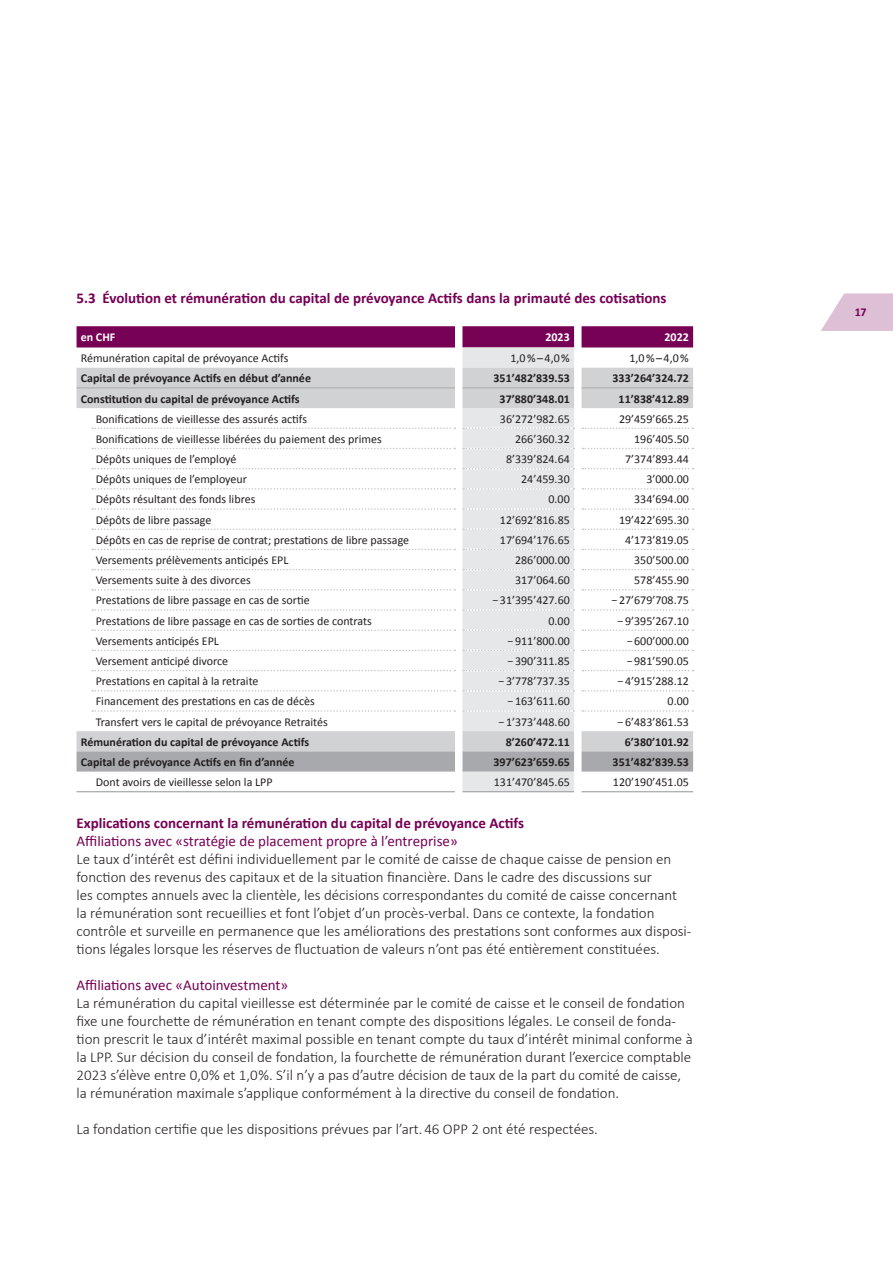
<style>
.page{position:relative;width:893px;height:1263px;background:#fff}
.page>*{position:absolute;margin:0;border:0;box-sizing:border-box;transform-origin:0 0}
.t1{font:300 15px/18px "Calibri";color:#231f20}
.t2{font:700 15px "Calibri";color:#760155}
.t3{font:15px "Calibri";color:#760155}
.t4{font:12px "Calibri";color:#231f20}
.t5{font:700 12px "Calibri";color:#231f20}
.t6{font:700 12px "Calibri";color:#fff}
.t7{font:700 12px "Calibri";color:#760155}
</style>
<div class="page">
<svg style="left:821px;top:293px;width:72px;height:38px"></svg>
<svg style="left:77px;top:326px;width:616px;height:21px;background:#7a0a5b"></svg>
<div style="left:462px;top:347px;width:112px;height:444px;background:#e6e7e9"></div>
<svg style="left:77px;top:368px;width:616px;height:383px"></svg>
<svg style="left:77px;top:751px;width:616px;height:20px;background:#abacb0"></svg>
<svg style="left:463px;top:427px;width:111px;height:2px"></svg>
<svg style="left:582px;top:427px;width:111px;height:2px"></svg>
<svg style="left:463px;top:448px;width:111px;height:1px"></svg>
<svg style="left:582px;top:448px;width:111px;height:1px"></svg>
<svg style="left:463px;top:468px;width:111px;height:1px"></svg>
<svg style="left:582px;top:468px;width:111px;height:1px"></svg>
<svg style="left:463px;top:488px;width:111px;height:2px"></svg>
<svg style="left:582px;top:488px;width:111px;height:2px"></svg>
<svg style="left:463px;top:508px;width:111px;height:2px"></svg>
<svg style="left:582px;top:508px;width:111px;height:2px"></svg>
<svg style="left:463px;top:528px;width:111px;height:2px"></svg>
<svg style="left:582px;top:528px;width:111px;height:2px"></svg>
<svg style="left:463px;top:549px;width:111px;height:1px"></svg>
<svg style="left:582px;top:549px;width:111px;height:1px"></svg>
<svg style="left:463px;top:569px;width:111px;height:1px"></svg>
<svg style="left:582px;top:569px;width:111px;height:1px"></svg>
<svg style="left:463px;top:589px;width:111px;height:2px"></svg>
<svg style="left:582px;top:589px;width:111px;height:2px"></svg>
<svg style="left:463px;top:609px;width:111px;height:2px"></svg>
<svg style="left:582px;top:609px;width:111px;height:2px"></svg>
<svg style="left:463px;top:629px;width:111px;height:2px"></svg>
<svg style="left:582px;top:629px;width:111px;height:2px"></svg>
<svg style="left:463px;top:650px;width:111px;height:1px"></svg>
<svg style="left:582px;top:650px;width:111px;height:1px"></svg>
<svg style="left:463px;top:670px;width:111px;height:1px"></svg>
<svg style="left:582px;top:670px;width:111px;height:1px"></svg>
<svg style="left:463px;top:690px;width:111px;height:1px"></svg>
<svg style="left:582px;top:690px;width:111px;height:1px"></svg>
<svg style="left:463px;top:710px;width:111px;height:2px"></svg>
<svg style="left:582px;top:710px;width:111px;height:2px"></svg>
<hr style="left:462px;top:387px;width:112px;height:1px;background:#a8a9ad">
<hr style="left:582px;top:387px;width:111px;height:1px;background:#a8a9ad">
<svg style="left:77px;top:387px;width:15px;height:1px"></svg>
<hr style="left:92px;top:387px;width:363px;height:1px;background:#a8a9ad">
<svg style="left:92px;top:427px;width:363px;height:2px"></svg>
<svg style="left:92px;top:448px;width:363px;height:1px"></svg>
<svg style="left:92px;top:468px;width:363px;height:1px"></svg>
<svg style="left:92px;top:488px;width:363px;height:2px"></svg>
<svg style="left:92px;top:508px;width:363px;height:2px"></svg>
<svg style="left:92px;top:528px;width:363px;height:2px"></svg>
<svg style="left:92px;top:549px;width:363px;height:1px"></svg>
<svg style="left:92px;top:569px;width:363px;height:1px"></svg>
<svg style="left:92px;top:589px;width:363px;height:2px"></svg>
<svg style="left:92px;top:710px;width:363px;height:2px"></svg>
<svg style="left:92px;top:650px;width:363px;height:1px"></svg>
<svg style="left:92px;top:670px;width:363px;height:1px"></svg>
<svg style="left:92px;top:690px;width:363px;height:1px"></svg>
<svg style="left:77px;top:791px;width:15px;height:1px"></svg>
<hr style="left:92px;top:791px;width:363px;height:1px;background:#939598">
<hr style="left:462px;top:791px;width:112px;height:1px;background:#939598">
<hr style="left:582px;top:791px;width:111px;height:1px;background:#939598">
<svg style="left:92px;top:609px;width:363px;height:2px"></svg>
<svg style="left:92px;top:629px;width:363px;height:2px"></svg>
<p class="t2" style="left:77px;top:288px;width:591px">5.3 Évolution et rémunération du capital de prévoyance Actifs dans la primauté des cotisations</p>
<p class="t6" style="left:81px;top:330px;width:36px">en CHF</p>
<p class="t6" style="left:545px;top:330px;width:26px">2023</p>
<p class="t6" style="left:664px;top:330px;width:26px">2022</p>
<p class="t4" style="left:81px;top:350px;width:209px">Rémunération capital de prévoyance Actifs</p>
<p class="t4" style="left:510px;top:350px;width:61px">1,0 % – 4,0 %</p>
<p class="t4" style="left:629px;top:350px;width:61px">1,0 % – 4,0 %</p>
<p class="t5" style="left:81px;top:371px;width:232px">Capital de prévoyance Actifs en début d’année</p>
<p class="t5" style="left:493px;top:371px;width:78px">351’482’839.53</p>
<p class="t5" style="left:613px;top:371px;width:78px">333’264’324.72</p>
<p class="t5" style="left:81px;top:391px;width:220px">Constitution du capital de prévoyance Actifs</p>
<p class="t5" style="left:500px;top:391px;width:72px">37’880’348.01</p>
<p class="t5" style="left:619px;top:391px;width:72px">11’838’412.89</p>
<p class="t4" style="left:96px;top:411px;width:213px">Bonifications de vieillesse des assurés actifs</p>
<p class="t4" style="left:500px;top:411px;width:71px">36’272’982.65</p>
<p class="t4" style="left:619px;top:411px;width:71px">29’459’665.25</p>
<p class="t4" style="left:96px;top:431px;width:287px">Bonifications de vieillesse libérées du paiement des primes</p>
<p class="t4" style="left:515px;top:431px;width:56px">266’360.32</p>
<p class="t4" style="left:634px;top:431px;width:56px">196’405.50</p>
<p class="t4" style="left:96px;top:451px;width:142px">Dépôts uniques de l’employé</p>
<p class="t4" style="left:506px;top:451px;width:65px">8’339’824.64</p>
<p class="t4" style="left:625px;top:451px;width:65px">7’374’893.44</p>
<p class="t4" style="left:96px;top:472px;width:153px">Dépôts uniques de l’employeur</p>
<p class="t4" style="left:521px;top:472px;width:50px">24’459.30</p>
<p class="t4" style="left:646px;top:472px;width:44px">3’000.00</p>
<p class="t4" style="left:96px;top:492px;width:161px">Dépôts résultant des fonds libres</p>
<p class="t4" style="left:548px;top:492px;width:23px">0.00</p>
<p class="t4" style="left:634px;top:492px;width:56px">334’694.00</p>
<p class="t4" style="left:96px;top:512px;width:117px">Dépôts de libre passage</p>
<p class="t4" style="left:500px;top:512px;width:71px">12’692’816.85</p>
<p class="t4" style="left:619px;top:512px;width:71px">19’422’695.30</p>
<p class="t4" style="left:96px;top:532px;width:315px">Dépôts en cas de reprise de contrat; prestations de libre passage</p>
<p class="t4" style="left:500px;top:532px;width:71px">17’694’176.65</p>
<p class="t4" style="left:625px;top:532px;width:65px">4’173’819.05</p>
<p class="t4" style="left:96px;top:552px;width:194px">Versements prélèvements anticipés EPL</p>
<p class="t4" style="left:515px;top:552px;width:56px">286’000.00</p>
<p class="t4" style="left:634px;top:552px;width:56px">350’500.00</p>
<p class="t4" style="left:96px;top:573px;width:156px">Versements suite à des divorces</p>
<p class="t4" style="left:515px;top:573px;width:56px">317’064.60</p>
<p class="t4" style="left:634px;top:573px;width:56px">578’455.90</p>
<p class="t4" style="left:96px;top:593px;width:215px">Prestations de libre passage en cas de sortie</p>
<p class="t4" style="left:492px;top:593px;width:79px">− 31’395’427.60</p>
<p class="t4" style="left:612px;top:593px;width:79px">− 27’679’708.75</p>
<p class="t4" style="left:96px;top:613px;width:278px">Prestations de libre passage en cas de sorties de contrats</p>
<p class="t4" style="left:548px;top:613px;width:23px">0.00</p>
<p class="t4" style="left:618px;top:613px;width:73px">− 9’395’267.10</p>
<p class="t4" style="left:96px;top:633px;width:125px">Versements anticipés EPL</p>
<p class="t4" style="left:508px;top:633px;width:64px">− 911’800.00</p>
<p class="t4" style="left:627px;top:633px;width:64px">− 600’000.00</p>
<p class="t4" style="left:96px;top:653px;width:134px">Versement anticipé divorce</p>
<p class="t4" style="left:508px;top:653px;width:64px">− 390’311.85</p>
<p class="t4" style="left:627px;top:653px;width:64px">− 981’590.05</p>
<p class="t4" style="left:96px;top:674px;width:164px">Prestations en capital à la retraite</p>
<p class="t4" style="left:499px;top:674px;width:73px">− 3’778’737.35</p>
<p class="t4" style="left:618px;top:674px;width:73px">− 4’915’288.12</p>
<p class="t4" style="left:96px;top:694px;width:221px">Financement des prestations en cas de décès</p>
<p class="t4" style="left:508px;top:694px;width:64px">− 163’611.60</p>
<p class="t4" style="left:668px;top:694px;width:23px">0.00</p>
<p class="t4" style="left:96px;top:714px;width:233px">Transfert vers le capital de prévoyance Retraités</p>
<p class="t4" style="left:499px;top:714px;width:73px">− 1’373’448.60</p>
<p class="t4" style="left:618px;top:714px;width:73px">− 6’483’861.53</p>
<p class="t5" style="left:81px;top:734px;width:230px">Rémunération du capital de prévoyance Actifs</p>
<p class="t5" style="left:506px;top:734px;width:66px">8’260’472.11</p>
<p class="t5" style="left:625px;top:734px;width:66px">6’380’101.92</p>
<p class="t5" style="left:81px;top:754px;width:215px">Capital de prévoyance Actifs en fin d’année</p>
<p class="t5" style="left:493px;top:754px;width:78px">397’623’659.65</p>
<p class="t5" style="left:613px;top:754px;width:78px">351’482’839.53</p>
<p class="t4" style="left:96px;top:775px;width:178px">Dont avoirs de vieillesse selon la LPP</p>
<p class="t4" style="left:494px;top:775px;width:77px">131’470’845.65</p>
<p class="t4" style="left:613px;top:775px;width:77px">120’190’451.05</p>
<p class="t2" style="left:77px;top:813px;width:449px">Explications concernant la rémunération du capital de prévoyance Actifs</p>
<p class="t3" style="left:77px;top:832px;width:383px">Affiliations avec «stratégie de placement propre à l’entreprise»</p>
<p class="t1" style="left:77px;top:849px;width:616px">Le taux d’intérêt est défini individuellement par le comité de caisse de chaque caisse de pension en fonction des revenus des capitaux et de la situation financière. Dans le cadre des discussions sur<br>les comptes annuels avec la clientèle, les décisions correspondantes du comité de caisse concernant<br>la rémunération sont recueillies et font l’objet d’un procès-verbal. Dans ce contexte, la fondation contrôle et surveille en permanence que les améliorations des prestations sont conformes aux disposi&shy;tions légales lorsque les réserves de fluctuation de valeurs n’ont pas été entièrement constituées.</p>
<p class="t3" style="left:77px;top:976px;width:213px">Affiliations avec «Autoinvestment»</p>
<p class="t1" style="left:77px;top:993px;width:618px">La rémunération du capital vieillesse est déterminée par le comité de caisse et le conseil de fondation fixe une fourchette de rémunération en tenant compte des dispositions légales. Le conseil de fonda&shy;tion prescrit le taux d’intérêt maximal possible en tenant compte du taux d’intérêt minimal conforme à la LPP. Sur décision du conseil de fondation, la fourchette de rémunération durant l’exercice comptable 2023 s’élève entre 0,0% et 1,0%. S’il n’y a pas d’autre décision de taux de la part du comité de caisse, la rémunération maximale s’applique conformément à la directive du conseil de fondation.</p>
<p class="t1" style="left:77px;top:1119px;width:523px">La fondation certifie que les dispositions prévues par l’art.46 OPP 2 ont été respectées.</p>
<p class="t7" style="left:855px;top:305px;width:13px">17</p>
</div>
